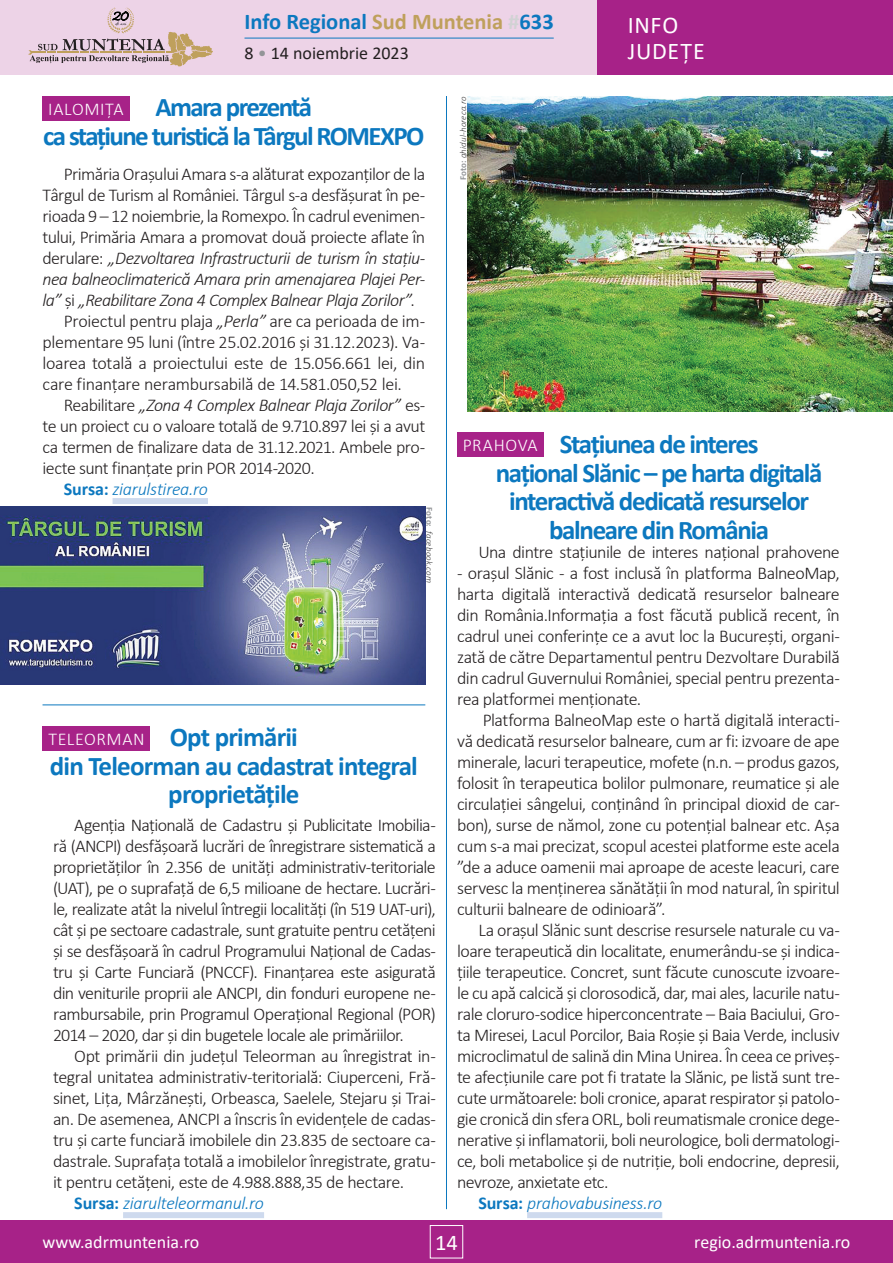
<style>
.page{position:relative;width:893px;height:1263px;background:#fff}
.page>*{position:absolute;margin:0;border:0;box-sizing:border-box;transform-origin:0 0}
.t1{font:700 27px/28.5px "Calibri";letter-spacing:-.05em;color:#0c78bf;text-align:center}
.t2{font:700 27px/28.5px "Calibri";letter-spacing:-.03em;color:#0c78bf;text-align:center}
.t3{font:24px/25.5px "Calibri";letter-spacing:.03em;color:#fff}
.t4{font:700 22.5px "Calibri";color:#0c78bf}
.t5{font:22.5px "Calibri";color:#fff}
.t6{font:300 18px/21px "Calibri";letter-spacing:-.03em;color:#231f20;text-align:justify}
.t7{font:italic 300 18px "Calibri";letter-spacing:-.035em;color:#231f20}
.t8{font:italic 300 18px "Calibri";letter-spacing:-.015em;color:#0c78bf}
.t9{font:18px "Calibri";color:#fff}
.t10{font:300 18px "Calibri";letter-spacing:.035em;color:#fff}
.t11{font:18px "Calibri";color:#231f20}
.t12{font:italic 300 9px "Calibri";letter-spacing:.015em;color:#3e3e3f}
.s1{color:#bfa05c}
.s2{color:#d1d2d4}
.s3{color:#939598}
.s4{font-weight:700;font-style:normal;color:#939598}
.s5{font-style:normal}
.s6{font-style:italic}
.s7{font-weight:700;font-style:normal}
</style>
<div class="page">
<div style="left:0;top:0;width:893px;height:75px;background:#edd3e7"></div>
<div style="left:597px;top:0;width:296px;height:75px;background:#a72288"></div>
<div style="left:0;top:1220px;width:893px;height:43px;background:#a72288"></div>
<div style="left:430px;top:1225px;width:33px;height:33px;border:1px solid #fff"></div>
<hr style="left:446px;top:96px;width:1px;height:1113px;background:#0c78bf">
<hr style="left:244px;top:38px;width:310px;height:1px;background:#0c78bf">
<svg style="left:29px;top:8px;width:184px;height:58px"></svg>
<div style="left:113px;top:498px;width:95px;height:6px;background:#cedaee"></div>
<div style="left:43px;top:96px;width:87px;height:24px;background:#a72288"></div>
<div style="left:43px;top:726px;width:107px;height:24px;background:#a72288"></div>
<div style="left:123px;top:1212px;width:141px;height:6px;background:#cedaee"></div>
<div style="left:457px;top:432px;width:86px;height:24px;background:#a72288"></div>
<hr style="left:43px;top:705px;width:382px;height:1px;background:#0c78bf">
<img style="left:468px;top:96px;width:425px;height:315px">
<img style="left:0;top:506px;width:425px;height:178px">
<div style="left:527px;top:1212px;width:135px;height:6px;background:#cedaee"></div>
<p class="t4" style="left:244px;top:6px;width:311px">Info Regional <span class="s1">Sud Muntenia</span> <span class="s2">#</span>633</p>
<p class="t11" style="left:244px;top:41px;width:166px">8 <span class="s3">•</span> 14 noiembrie 2023</p>
<h2 class="t3" style="left:628px;top:12px;width:79px">INFO<br>JUDEȚE</h2>
<p class="t10" style="left:48px;top:98px;width:77px">IALOMIȚA</p>
<p class="t12" style="left:458px;top:180px;width:85px;rotate:-90deg"><span class="s4">Foto:</span> ghidul-horeca.ro</p>
<h1 class="t1" style="left:43px;top:93px;width:383px">Amara prezentă<br>ca staţiune turistică la Târgul ROMEXPO</h1>
<p class="t6" style="left:64px;top:163px;width:363px">Primăria Orașului Amara s-a alăturat expozanților de la</p>
<p class="t6" style="left:43px;top:184px;width:384px">Târgul de Turism al României. Târgul s-a desfășurat în pe-</p>
<p class="t6" style="left:43px;top:205px;width:384px">rioada 9 – 12 noiembrie, la Romexpo. În cadrul evenimen-</p>
<p class="t6" style="left:43px;top:226px;width:384px">tului, Primăria Amara a promovat două proiecte aflate în</p>
<p class="t7" style="left:43px;top:247px;width:384px"><span class="s5">derulare:</span> „Dezvoltarea Infrastructurii de turism în stațiu-</p>
<p class="t7" style="left:43px;top:268px;width:384px">nea balneoclimaterică Amara prin amenajarea Plajei Per-</p>
<p class="t7" style="left:43px;top:289px;width:374px">la” <span class="s5">și</span> „Reabilitare Zona 4 Complex Balnear Plaja Zorilor”<span class="s5">.</span></p>
<p class="t6" style="left:64px;top:310px;width:363px">Proiectul pentru plaja <span class="s6">„Perla”</span> are ca perioada de im-</p>
<p class="t6" style="left:43px;top:331px;width:384px">plementare 95 luni (între 25.02.2016 și 31.12.2023). Va-</p>
<p class="t6" style="left:43px;top:352px;width:384px">loarea totală a proiectului este de 15.056.661 lei, din</p>
<p class="t6" style="left:43px;top:373px;width:361px">care finanțare nerambursabilă de 14.581.050,52 lei.</p>
<p class="t7" style="left:64px;top:394px;width:363px"><span class="s5">Reabilitare</span> „Zona 4 Complex Balnear Plaja Zorilor” <span class="s5">es-</span></p>
<p class="t6" style="left:43px;top:415px;width:384px">te un proiect cu o valoare totală de 9.710.897 lei și a avut</p>
<p class="t6" style="left:43px;top:436px;width:384px">ca termen de finalizare data de 31.12.2021. Ambele pro-</p>
<p class="t6" style="left:43px;top:457px;width:274px">iecte sunt finanțate prin POR 2014-2020.</p>
<p class="t8" style="left:64px;top:478px;width:146px"><span class="s7">Sursa:</span> ziarulstirea.ro</p>
<h1 class="t1" style="left:496px;top:430px;width:328px">Stațiunea de interes<br>național Slănic – pe harta digitală interactivă dedicată resurselor balneare din România</h1>
<p class="t10" style="left:463px;top:434px;width:76px">PRAHOVA</p>
<p class="t12" style="left:435px;top:507px;width:78px;rotate:90deg"><span class="s4">Foto:</span> facebook.com</p>
<p class="t6" style="left:478px;top:541px;width:363px">Una dintre stațiunile de interes național prahovene</p>
<p class="t6" style="left:457px;top:562px;width:384px">- orașul Slănic - a fost inclusă în platforma BalneoMap, harta digitală interactivă dedicată resurselor balneare din România.Informația a fost făcută publică recent, în cadrul unei conferințe ce a avut loc la București, organi&shy;zată de către Departamentul pentru Dezvoltare Durabilă din cadrul Guvernului României, special pentru prezenta&shy;rea platformei menționate.</p>
<p class="t6" style="left:457px;top:709px;width:384px;text-indent:26px">Platforma BalneoMap este o hartă digitală interacti&shy;vă dedicată resurselor balneare, cum ar fi: izvoare de ape minerale, lacuri terapeutice, mofete (n.n. – produs gazos, folosit în terapeutica bolilor pulmonare, reumatice și ale circulației sângelui, conținând în principal dioxid de car&shy;bon), surse de nămol, zone cu potențial balnear etc. Așa cum s-a mai precizat, scopul acestei platforme este acela ”de a aduce oamenii mai aproape de aceste leacuri, care servesc la menținerea sănătății în mod natural, în spiritul culturii balneare de odinioară”.</p>
<p class="t6" style="left:478px;top:919px;width:363px">La orașul Slănic sunt descrise resursele naturale cu va-</p>
<p class="t6" style="left:457px;top:940px;width:384px">loare terapeutică din localitate, enumerându-se și indica-</p>
<p class="t6" style="left:457px;top:961px;width:384px">țiile terapeutice. Concret, sunt făcute cunoscute izvoare-</p>
<p class="t6" style="left:457px;top:982px;width:384px">le cu apă calcică și clorosodică, dar, mai ales, lacurile natu-</p>
<p class="t6" style="left:457px;top:1003px;width:384px">rale cloruro-sodice hiperconcentrate – Baia Baciului, Gro-</p>
<p class="t6" style="left:457px;top:1024px;width:384px">ta Miresei, Lacul Porcilor, Baia Roșie și Baia Verde, inclusiv</p>
<p class="t6" style="left:457px;top:1045px;width:384px">microclimatul de salină din Mina Unirea. În ceea ce priveș-</p>
<p class="t6" style="left:457px;top:1067px;width:384px">te afecțiunile care pot fi tratate la Slănic, pe listă sunt tre-</p>
<p class="t6" style="left:457px;top:1088px;width:384px">cute următoarele: boli cronice, aparat respirator și patolo-</p>
<p class="t6" style="left:457px;top:1109px;width:384px">gie cronică din sfera ORL, boli reumatismale cronice dege-</p>
<p class="t6" style="left:457px;top:1130px;width:384px">nerative și inflamatorii, boli neurologice, boli dermatologi-</p>
<p class="t6" style="left:457px;top:1151px;width:384px">ce, boli metabolice și de nutriție, boli endocrine, depresii,</p>
<p class="t6" style="left:457px;top:1172px;width:153px">nevroze, anxietate etc.</p>
<p class="t8" style="left:478px;top:1192px;width:185px"><span class="s7">Sursa:</span> prahovabusiness.ro</p>
<h1 class="t2" style="left:50px;top:723px;width:369px">Opt primării<br>din Teleorman au cadastrat integral proprietățile</h1>
<p class="t10" style="left:48px;top:728px;width:98px">TELEORMAN</p>
<p class="t6" style="left:53px;top:814px;width:384px;text-indent:21px">Agenția Națională de Cadastru și Publicitate Imobilia&shy;ră (ANCPI) desfășoară lucrări de înregistrare sistematică a proprietăților în 2.356 de unități administrativ-teritoriale (UAT), pe o suprafață de 6,5 milioane de hectare. Lucrări&shy;le, realizate atât la nivelul întregii localități (în 519 UAT-uri), cât și pe sectoare cadastrale, sunt gratuite pentru cetățeni și se desfășoară în cadrul Programului Național de Cadas&shy;tru și Carte Funciară (PNCCF). Finanțarea este asigurată din veniturile proprii ale ANCPI, din fonduri europene ne&shy;rambursabile, prin Programul Operațional Regional (POR)<br>2014 – 2020, dar și din bugetele locale ale primăriilor.</p>
<p class="t6" style="left:74px;top:1045px;width:363px">Opt primării din județul Teleorman au înregistrat in-</p>
<p class="t6" style="left:53px;top:1066px;width:384px">tegral unitatea administrativ-teritorială: Ciuperceni, Fră-</p>
<p class="t6" style="left:53px;top:1087px;width:384px">sinet, Lița, Mârzănești, Orbeasca, Saelele, Stejaru și Trai-</p>
<p class="t6" style="left:53px;top:1108px;width:384px">an. De asemenea, ANCPI a înscris în evidențele de cadas-</p>
<p class="t6" style="left:53px;top:1129px;width:384px">tru și carte funciară imobilele din 23.835 de sectoare ca-</p>
<p class="t6" style="left:53px;top:1150px;width:384px">dastrale. Suprafața totală a imobilelor înregistrate, gratu-</p>
<p class="t6" style="left:53px;top:1171px;width:353px">it pentru cetățeni, este de 4.988.888,35 de hectare.</p>
<p class="t8" style="left:74px;top:1192px;width:191px"><span class="s7">Sursa:</span> ziarulteleormanul.ro</p>
<p class="t9" style="left:43px;top:1230px;width:158px">www.adrmuntenia.ro</p>
<p class="t5" style="left:435px;top:1226px;width:24px">14</p>
<p class="t9" style="left:694px;top:1230px;width:158px">regio.adrmuntenia.ro</p>
</div>
